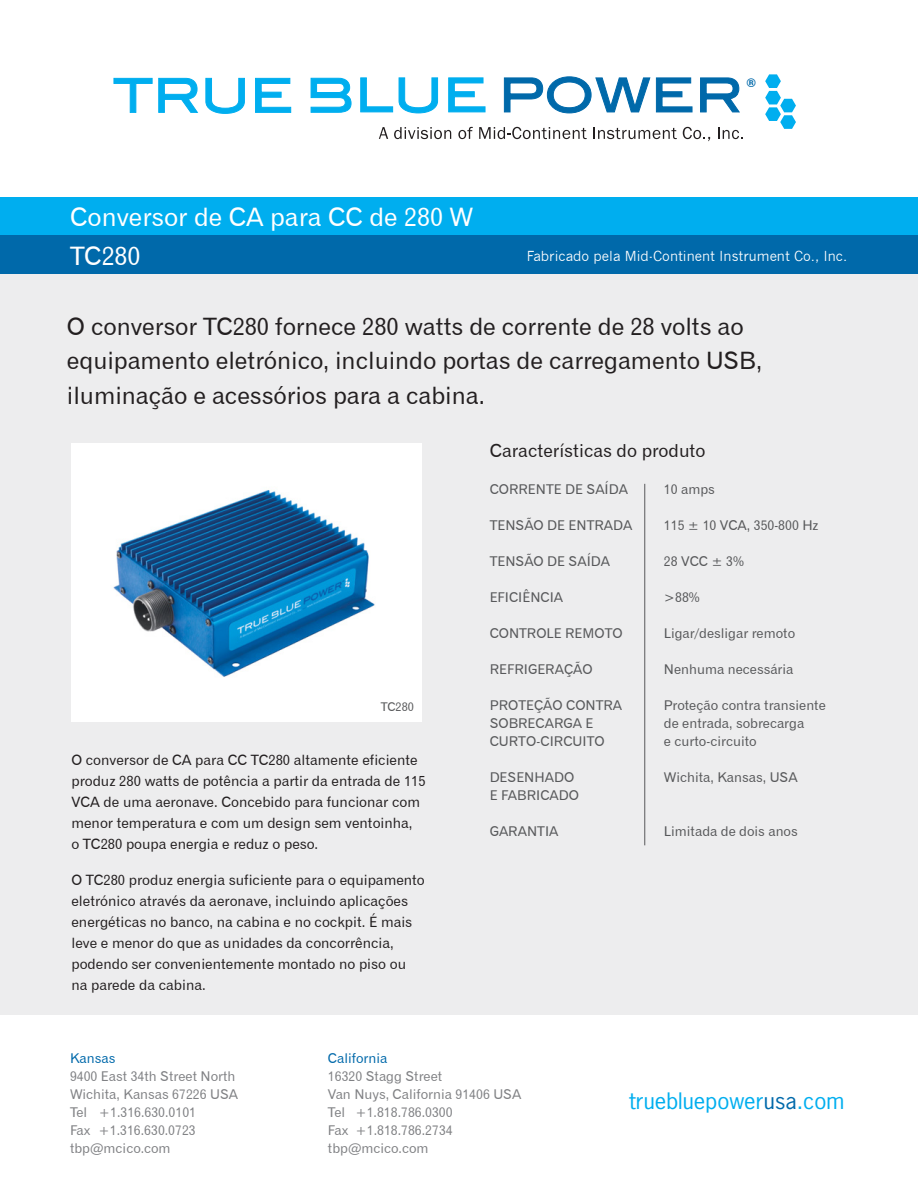
<style>
.page{position:relative;width:918px;height:1188px;background:#fff}
.page>*{position:absolute;margin:0;border:0;box-sizing:border-box;transform-origin:0 0}
.t1{font:25.5px/39px "Gothic 720 BT Roman B";color:#fff}
.t2{font:24px/34.5px "Gothic 720 BT Roman B";letter-spacing:-.005em;color:#231f20}
.t3{font:21.3px "News Gothic";color:#00aeef;scale:1.05 1}
.t4{font:18px "Gothic 720 BT Roman B";color:#231f20}
.t5{font:14.25px/21px "Gothic 720 BT Roman B";color:#231f20}
.t6{font:13.5px "Gothic 720 BT Roman B";color:#58595b}
.t7{font:13.5px/18px "Gothic 720 BT Roman B";color:#808184}
.t8{font:13.5px "News Gothic";color:#fff}
.t9{font:13.5px "Gothic 720 BT Roman B";color:#0069aa}
.t10{font:12px "Gothic 720 BT Roman B";color:#58595b}
.t11{font:700 12px "Helvetica";color:#0069aa}
.s1{color:#0069aa}
</style>
<div class="page">
<div style="left:0;top:273px;width:918px;height:742px;background:#ededee"></div>
<div style="left:0;top:197px;width:918px;height:38px;background:#00aeef"></div>
<div style="left:0;top:235px;width:918px;height:38px;background:#0069aa"></div>
<hr style="left:644px;top:484px;width:1px;height:361px;background:#58595b">
<svg style="left:379px;top:127px;width:9px;height:12px"></svg>
<svg style="left:394px;top:127px;width:57px;height:12px"></svg>
<svg style="left:458px;top:127px;width:15px;height:12px"></svg>
<svg style="left:479px;top:127px;width:108px;height:12px"></svg>
<svg style="left:593px;top:127px;width:84px;height:12px"></svg>
<svg style="left:683px;top:127px;width:27px;height:14px"></svg>
<svg style="left:718px;top:127px;width:25px;height:12px"></svg>
<svg style="left:113px;top:78px;width:85px;height:35px"></svg>
<svg style="left:205px;top:78px;width:40px;height:36px"></svg>
<svg style="left:255px;top:78px;width:36px;height:35px"></svg>
<svg style="left:504px;top:76px;width:146px;height:38px"></svg>
<svg style="left:656px;top:77px;width:37px;height:36px"></svg>
<svg style="left:700px;top:77px;width:40px;height:36px"></svg>
<svg style="left:360px;top:77px;width:78px;height:37px"></svg>
<svg style="left:448px;top:77px;width:38px;height:35px"></svg>
<svg style="left:310px;top:78px;width:42px;height:35px"></svg>
<svg style="left:765px;top:74px;width:31px;height:55px"></svg>
<div style="left:71px;top:443px;width:351px;height:278px;background:#fff"></div>
<img style="left:113px;top:490px;width:262px;height:187px">
<h1 class="t1" style="left:70px;top:197px;width:405px">Conversor de CA para CC de 280 W<br>TC280</h1>
<p class="t11" style="left:747px;top:73px;width:10px">®</p>
<p class="t8" style="left:527px;top:249px;width:322px">Fabricado pela Mid-Continent Instrument Co., Inc.</p>
<h2 class="t2" style="left:67px;top:309px;width:697px">O conversor TC280 fornece 280 watts de corrente de 28 volts ao equipamento eletrónico, incluindo portas de carregamento USB, iluminação e acessórios para a cabina.</h2>
<p class="t10" style="left:381px;top:699px;width:35px">TC280</p>
<p class="t5" style="left:71px;top:749px;width:356px">O conversor de CA para CC TC280 altamente eficiente produz 280 watts de potência a partir da entrada de 115<br>VCA de uma aeronave. Concebido para funcionar com menor temperatura e com um design sem ventoinha,<br>o TC280 poupa energia e reduz o peso.</p>
<p class="t5" style="left:71px;top:869px;width:355px">O TC280 produz energia suficiente para o equipamento eletrónico através da aeronave, incluindo aplicações energéticas no banco, na cabina e no cockpit. É mais leve e menor do que as unidades da concorrência, podendo ser convenientemente montado no piso ou na parede da cabina.</p>
<p class="t4" style="left:490px;top:440px;width:217px">Características do produto</p>
<p class="t6" style="left:490px;top:481px;width:140px">CORRENTE DE SAÍDA</p>
<p class="t6" style="left:664px;top:481px;width:52px">10 amps</p>
<p class="t6" style="left:490px;top:517px;width:144px">TENSÃO DE ENTRADA</p>
<p class="t6" style="left:664px;top:517px;width:156px">115 ± 10 VCA, 350-800 Hz</p>
<p class="t6" style="left:490px;top:553px;width:122px">TENSÃO DE SAÍDA</p>
<p class="t6" style="left:664px;top:553px;width:82px">28 VCC ± 3%</p>
<p class="t6" style="left:490px;top:589px;width:75px">EFICIÊNCIA</p>
<p class="t6" style="left:664px;top:589px;width:37px">&gt;88%</p>
<p class="t6" style="left:490px;top:625px;width:135px">CONTROLE REMOTO</p>
<p class="t6" style="left:664px;top:625px;width:133px">Ligar/desligar remoto</p>
<p class="t6" style="left:490px;top:661px;width:105px">REFRIGERAÇÃO</p>
<p class="t6" style="left:664px;top:661px;width:131px">Nenhuma necessária</p>
<p class="t6" style="left:490px;top:697px;width:134px">PROTEÇÃO CONTRA</p>
<p class="t6" style="left:664px;top:697px;width:163px">Proteção contra transiente</p>
<p class="t6" style="left:490px;top:715px;width:105px">SOBRECARGA E</p>
<p class="t6" style="left:664px;top:715px;width:142px">de entrada, sobrecarga</p>
<p class="t6" style="left:490px;top:733px;width:116px">CURTO-CIRCUITO</p>
<p class="t6" style="left:664px;top:733px;width:94px">e curto-circuito</p>
<p class="t6" style="left:490px;top:769px;width:86px">DESENHADO</p>
<p class="t6" style="left:664px;top:769px;width:135px">Wichita, Kansas, USA</p>
<p class="t6" style="left:490px;top:787px;width:91px">E FABRICADO</p>
<p class="t6" style="left:490px;top:823px;width:70px">GARANTIA</p>
<p class="t6" style="left:664px;top:823px;width:135px">Limitada de dois anos</p>
<p class="t9" style="left:70px;top:1050px;width:47px">Kansas</p>
<p class="t7" style="left:70px;top:1067px;width:170px">9400 East 34th Street North<br>Wichita, Kansas 67226 USA<br>Tel +1.316.630.0101<br>Fax +1.316.630.0723 tbp@mcico.com</p>
<p class="t9" style="left:328px;top:1050px;width:61px">California</p>
<p class="t7" style="left:328px;top:1067px;width:195px">16320 Stagg Street<br>Van Nuys, California 91406 USA<br>Tel +1.818.786.0300<br>Fax +1.818.786.2734 tbp@mcico.com</p>
<h3 class="t3" style="left:629px;top:1088px;width:207px">truebluepower<span class="s1">usa</span>.com</h3>
</div>
